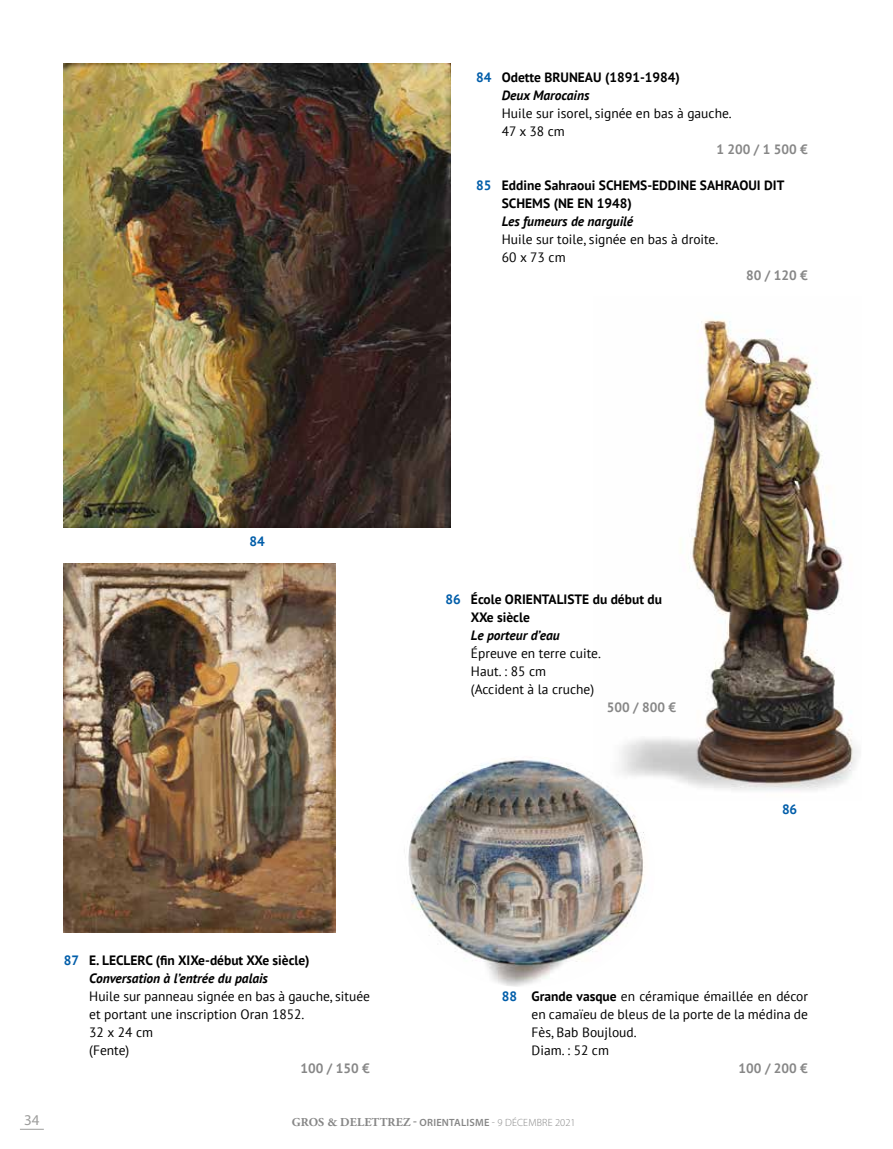
<style>
.page{position:relative;width:893px;height:1149px;background:#fff}
.page>*{position:absolute;margin:0;border:0;box-sizing:border-box;transform-origin:0 0}
.t1{font:15px "Myriad Pro";color:#9d9d9c}
.t2{font:13.5px/18px "PT Sans";color:#000}
.t3{font:700 13.5px/18px "PT Sans";color:#000}
.t4{font:700 13.5px "PT Sans";color:#878787}
.t5{font:italic 700 13.5px "PT Sans";color:#000}
.t6{font:700 13.5px "PT Sans";color:#005da9}
.t7{font:700 12px "Adobe Garamond Pro";letter-spacing:.015em;color:#878787}
.s1{color:#005da9}
.s2{font-style:italic}
.s3{font-weight:700;color:#005da9}
.s4{font-weight:700}
.s5{font-family:"Myriad Pro";font-weight:600}
.s6{font-family:"Myriad Pro";font-weight:600;font-size:10.5px}
.s7{font-family:"Myriad Pro";font-weight:300;font-size:10.5px}
</style>
<div class="page">
<svg style="left:20px;top:1128px;width:24px;height:1px"></svg>
<img style="left:64px;top:563px;width:271px;height:368px">
<img style="left:619px;top:316px;width:240px;height:475px">
<img style="left:64px;top:64px;width:386px;height:463px">
<img style="left:408px;top:755px;width:247px;height:231px">
<p class="t3" style="left:502px;top:68px;width:180px;text-indent:-26px"><span class="s1">84</span> Odette BRUNEAU (1891-1984)<br><span class="s2">Deux Marocains</span></p>
<p class="t2" style="left:502px;top:104px;width:232px">Huile sur isorel, signée en bas à gauche.<br>47 x 38 cm</p>
<p class="t4" style="left:716px;top:140px;width:93px">1 200 / 1 500 €</p>
<p class="t3" style="left:502px;top:176px;width:284px;text-indent:-26px"><span class="s1">85</span> Eddine Sahraoui SCHEMS-EDDINE SAHRAOUI DIT<br>SCHEMS (NE EN 1948)</p>
<p class="t5" style="left:502px;top:212px;width:133px">Les fumeurs de narguilé</p>
<p class="t2" style="left:502px;top:230px;width:218px">Huile sur toile, signée en bas à droite.<br>60 x 73 cm</p>
<p class="t4" style="left:746px;top:266px;width:63px">80 / 120 €</p>
<p class="t6" style="left:249px;top:532px;width:17px">84</p>
<p class="t3" style="left:89px;top:950px;width:222px;text-indent:-26px"><span class="s1">87</span> E. LECLERC (fin XIXe-début XXe siècle)<br><span class="s2">Conversation à l’entrée du palais</span></p>
<p class="t2" style="left:89px;top:986px;width:282px">Huile sur panneau signée en bas à gauche, située et portant une inscription Oran 1852.<br>32 x 24 cm<br>(Fente)</p>
<p class="t4" style="left:301px;top:1058px;width:71px">100 / 150 €</p>
<p class="t3" style="left:471px;top:590px;width:193px;text-indent:-26px"><span class="s1">86</span> École ORIENTALISTE du début du<br>XXe siècle</p>
<p class="t5" style="left:471px;top:626px;width:90px">Le porteur d’eau</p>
<p class="t2" style="left:471px;top:644px;width:132px">Épreuve en terre cuite.<br>Haut. : 85 cm (Accident à la cruche)</p>
<p class="t4" style="left:607px;top:698px;width:71px">500 / 800 €</p>
<p class="t6" style="left:782px;top:800px;width:17px">86</p>
<p class="t2" style="left:532px;top:986px;width:278px;text-indent:-30px"><span class="s3">88</span> <span class="s4">Grande vasque</span> en céramique émaillée en décor en camaïeu de bleus de la porte de la médina de<br>Fès, Bab Boujloud.<br>Diam. : 52 cm</p>
<p class="t4" style="left:739px;top:1058px;width:71px">100 / 200 €</p>
<p class="t1" style="left:24px;top:1110px;width:17px">34</p>
<p class="t7" style="left:292px;top:1114px;width:285px">GROS &amp; DELETTREZ <span class="s5">-</span> <span class="s6">ORIENTALISME</span> <span class="s7">- 9 DÉCEMBRE 2021</span></p>
</div>
